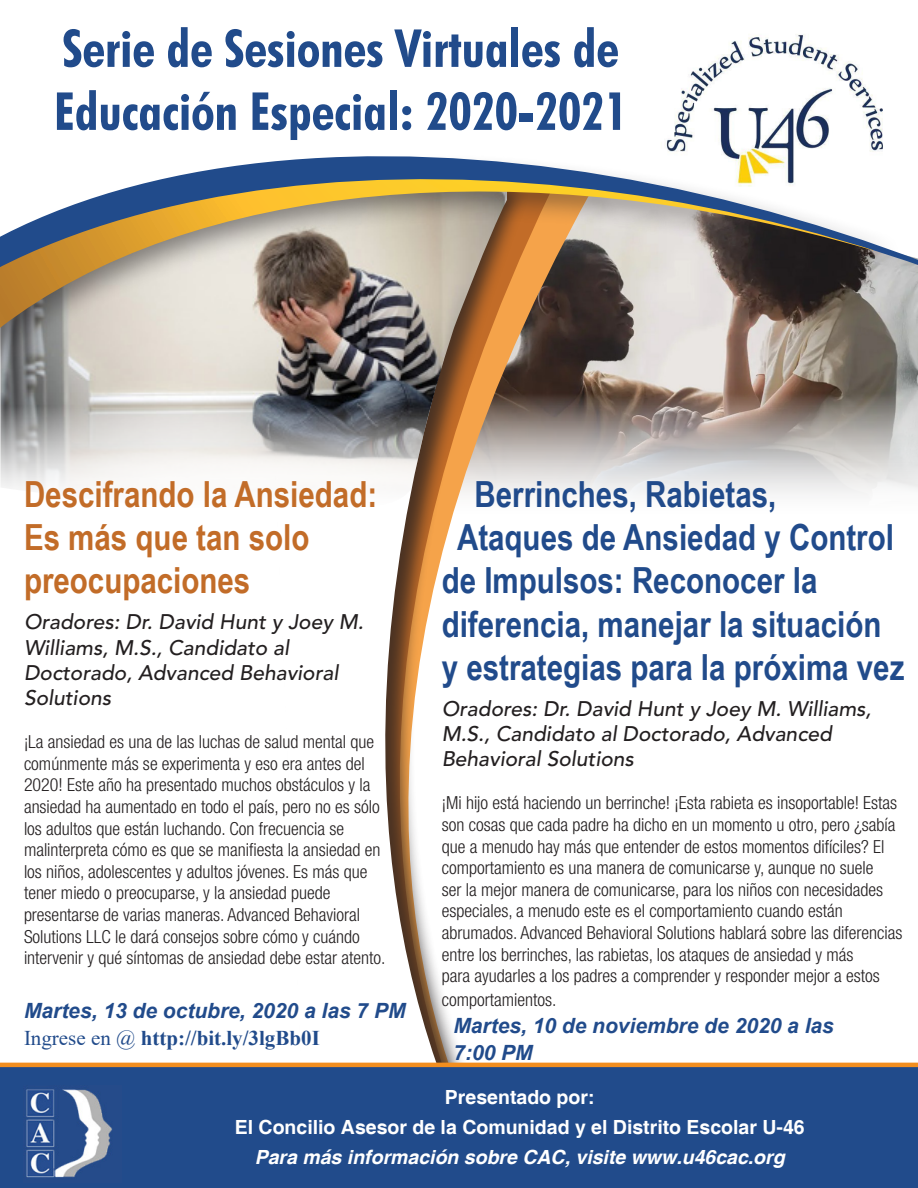
<style>
.page{position:relative;width:918px;height:1188px;background:#fff}
.page>*{position:absolute;margin:0;border:0;box-sizing:border-box;transform-origin:0 0}
.t1{font:700 condensed 52.5px/63px "Futura BT";color:#214b8b}
.t2{font:700 36px "Arial Narrow";color:#214b8b}
.t3{font:700 36px/43.2px "Arial Narrow";color:#c26c28}
.t4{font:italic 500 21px/25.2px "Avenir LT Std";color:#231f20}
.t5{font:italic 700 21px/27px "Arial";color:#214b8b}
.t6{font:700 21px "Times New Roman";color:#214b8b}
.t7{font:700 19.5px "Helvetica";color:#fff}
.t8{font:italic 700 19.5px "Helvetica";color:#fff}
.t9{font:300 condensed 18px/21.6px "Helvetica Neue LT Std";color:#231f20}
.s1{font-weight:400}
</style>
<div class="page">
<svg style="left:552px;top:458px;width:41px;height:605px"></svg>
<svg style="left:263px;top:515px;width:238px;height:548px"></svg>
<img style="left:0;top:458px;width:507px;height:57px">
<img style="left:691px;top:34px;width:167px;height:39px">
<img style="left:0;top:73px;width:918px;height:385px">
<div style="left:0;top:1063px;width:918px;height:125px;background:#214b8b"></div>
<img style="left:23px;top:1085px;width:98px;height:98px">
<p class="t1" style="left:54px;top:16px;width:575px">Serie de Sesiones Virtuales de<br>Educación Especial: 2020-2021</p>
<p class="t3" style="left:24px;top:471px;width:355px">Descifrando la Ansiedad:<br>Es más que tan solo preocupaciones</p>
<p class="t4" style="left:24px;top:610px;width:341px">Oradores: Dr. David Hunt y Joey M.<br>Williams, M.S., Candidato al<br>Doctorado, Advanced Behavioral<br>Solutions</p>
<p class="t9" style="left:24px;top:731px;width:358px">¡La ansiedad es una de las luchas de salud mental que comúnmente más se experimenta y eso era antes del 2020! Este año ha presentado muchos obstáculos y la ansiedad ha aumentado en todo el país, pero no es sólo los adultos que están luchando. Con frecuencia se malinterpreta cómo es que se manifiesta la ansiedad en</p>
<p class="t9" style="left:24px;top:860px;width:363px">los niños, adolescentes y adultos jóvenes. Es más que tener miedo o preocuparse, y la ansiedad puede presentarse de varias maneras. Advanced Behavioral Solutions LLC le dará consejos sobre cómo y cuándo intervenir y qué síntomas de ansiedad debe estar atento.</p>
<p class="t5" style="left:24px;top:998px;width:383px">Martes, 13 de octubre, 2020 a las 7 PM</p>
<p class="t6" style="left:24px;top:1023px;width:297px"><span class="s1">Ingrese en @</span> http://bit.ly/3lgBb0I</p>
<p class="t2" style="left:475px;top:467px;width:303px">Berrinches, Rabietas,</p>
<p class="t2" style="left:457px;top:510px;width:438px">Ataques de Ansiedad y Control</p>
<p class="t2" style="left:442px;top:553px;width:377px">de Impulsos: Reconocer la</p>
<p class="t2" style="left:442px;top:597px;width:441px">diferencia, manejar la situación</p>
<p class="t2" style="left:442px;top:640px;width:464px">y estrategias para la próxima vez</p>
<p class="t4" style="left:442px;top:696px;width:431px">Oradores: Dr. David Hunt y Joey M. Williams,<br>M.S., Candidato al Doctorado, Advanced<br>Behavioral Solutions</p>
<p class="t9" style="left:442px;top:792px;width:462px">¡Mi hijo está haciendo un berrinche! ¡Esta rabieta es insoportable! Estas son cosas que cada padre ha dicho en un momento u otro, pero ¿sabía que a menudo hay más que entender de estos momentos difíciles? El comportamiento es una manera de comunicarse y, aunque no suele<br>ser la mejor manera de comunicarse, para los niños con necesidades especiales, a menudo este es el comportamiento cuando están abrumados. Advanced Behavioral Solutions hablará sobre las diferencias entre los berrinches, las rabietas, los ataques de ansiedad y más<br>para ayudarles a los padres a comprender y responder mejor a estos</p>
<p class="t9" style="left:442px;top:988px;width:116px">comportamientos.</p>
<p class="t5" style="left:453px;top:1012px;width:382px">Martes, 10 de noviembre de 2020 a las<br>7:00 PM</p>
<p class="t7" style="left:445px;top:1085px;width:151px">Presentado por:</p>
<p class="t7" style="left:235px;top:1115px;width:572px">El Concilio Asesor de la Comunidad y el Distrito Escolar U-46</p>
<p class="t8" style="left:255px;top:1145px;width:531px">Para más información sobre CAC, visite www.u46cac.org</p>
</div>
